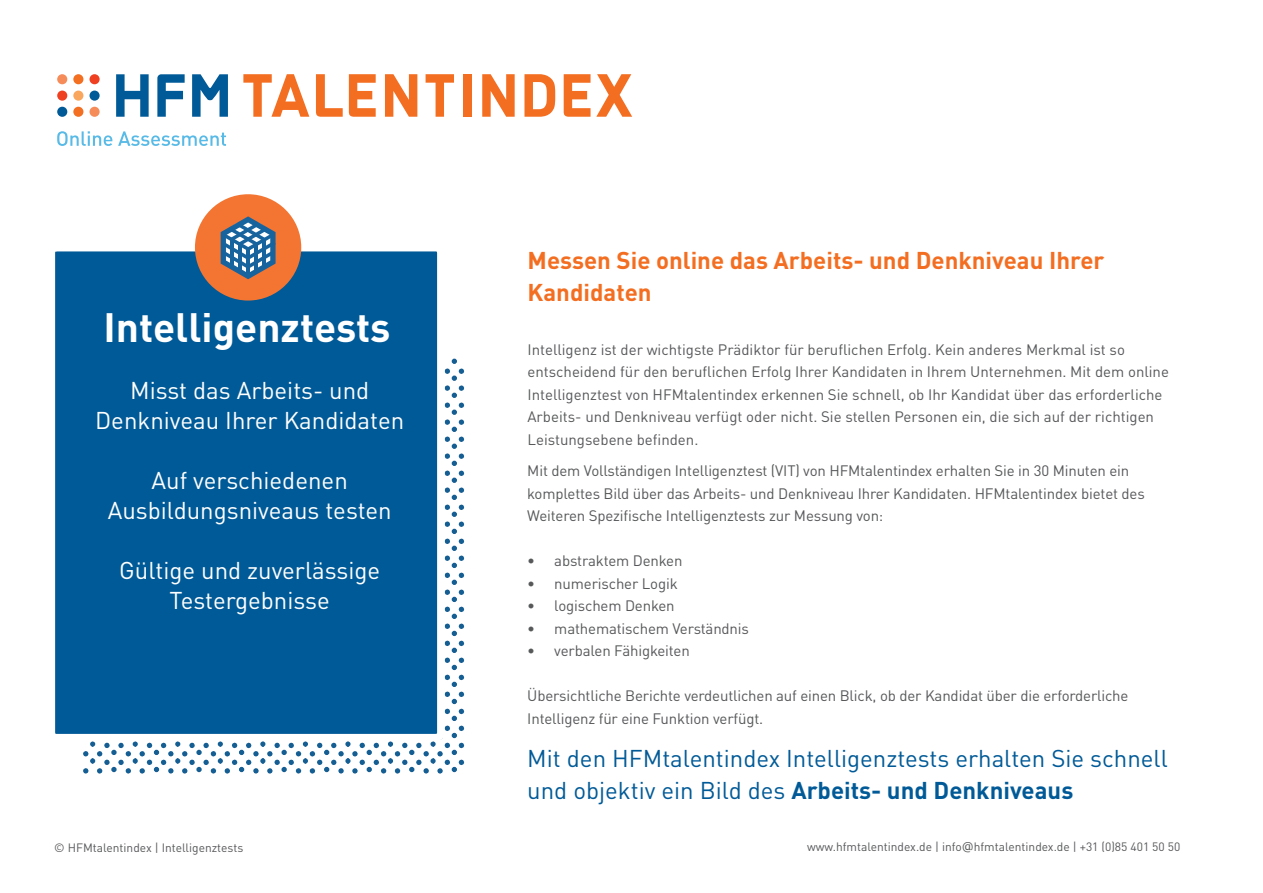
<style>
.page{position:relative;width:1263px;height:893px;background:#fff}
.page>*{position:absolute;margin:0;border:0;box-sizing:border-box;transform-origin:0 0}
.t1{font:700 40.5px "DINOT";color:#fff}
.t2{font:24px/30px "DINOT";color:#fff;text-align:center}
.t3{font:24px/31.5px "DINOT";color:#005a97}
.t4{font:700 24px/31.5px "DINOT";color:#f36e21}
.t5{font:15px/22.5px "DINOT";letter-spacing:-.01em;color:#57585a}
.t6{font:12px "DINOT";color:#57585a}
.s1{font-weight:700}
.s2{font-family:"Verdana"}
</style>
<div class="page">
<svg style="left:83px;top:358px;width:382px;height:416px"></svg>
<div style="left:55px;top:244px;width:390px;height:497px;background:#005a97"></div>
<svg style="left:57px;top:131px;width:169px;height:15px"></svg>
<div style="left:73px;top:91px;width:10px;height:10px;background:#f9a75e;border-radius:50%"></div>
<div style="left:57px;top:107px;width:10px;height:10px;background:#005a97;border-radius:50%"></div>
<div style="left:57px;top:74px;width:10px;height:10px;background:#f68c59;border-radius:50%"></div>
<div style="left:73px;top:74px;width:10px;height:10px;background:#f36f21;border-radius:50%"></div>
<div style="left:90px;top:74px;width:10px;height:10px;background:#ef4022;border-radius:50%"></div>
<div style="left:57px;top:91px;width:10px;height:10px;background:#ef4022;border-radius:50%"></div>
<div style="left:90px;top:91px;width:10px;height:10px;background:#005a97;border-radius:50%"></div>
<div style="left:73px;top:107px;width:10px;height:10px;background:#f36f21;border-radius:50%"></div>
<div style="left:90px;top:107px;width:10px;height:10px;background:#f68c59;border-radius:50%"></div>
<svg style="left:116px;top:74px;width:33px;height:43px"></svg>
<svg style="left:157px;top:74px;width:28px;height:43px"></svg>
<svg style="left:192px;top:74px;width:36px;height:43px"></svg>
<svg style="left:564px;top:74px;width:26px;height:43px"></svg>
<svg style="left:524px;top:74px;width:31px;height:43px"></svg>
<svg style="left:482px;top:74px;width:33px;height:43px"></svg>
<svg style="left:426px;top:74px;width:28px;height:43px"></svg>
<svg style="left:385px;top:74px;width:32px;height:43px"></svg>
<svg style="left:349px;top:74px;width:27px;height:43px"></svg>
<svg style="left:316px;top:74px;width:27px;height:43px"></svg>
<svg style="left:243px;top:74px;width:66px;height:43px"></svg>
<div style="left:463px;top:74px;width:9px;height:43px;background:#f36e21"></div>
<svg style="left:596px;top:74px;width:36px;height:43px"></svg>
<svg style="left:195px;top:194px;width:106px;height:107px;background:#b28470"></svg>
<h1 class="t1" style="left:103px;top:301px;width:288px">Intelligenztests</h1>
<h2 class="t2" style="left:95px;top:375px;width:311px">Misst das Arbeits- und<br>Denkniveau Ihrer Kandidaten</h2>
<h2 class="t2" style="left:108px;top:465px;width:286px">Auf verschiedenen<br>Ausbildungsniveaus testen</h2>
<h2 class="t2" style="left:119px;top:555px;width:262px">Gültige und zuverlässige<br>Testergebnisse</h2>
<h2 class="t4" style="left:527px;top:244px;width:578px">Messen Sie online das Arbeits- und Denkniveau Ihrer<br>Kandidaten</h2>
<p class="t5" style="left:527px;top:338px;width:643px">Intelligenz ist der wichtigste Prädiktor für beruflichen Erfolg. Kein anderes Merkmal ist so entscheidend für den beruflichen Erfolg Ihrer Kandidaten in Ihrem Unternehmen. Mit dem online Intelligenztest von HFMtalentindex erkennen Sie schnell, ob Ihr Kandidat über das erforderliche Arbeits- und Denkniveau verfügt oder nicht. Sie stellen Personen ein, die sich auf der richtigen Leistungsebene befinden.</p>
<p class="t5" style="left:527px;top:459px;width:619px">Mit dem Vollständigen Intelligenztest (VIT) von HFMtalentindex erhalten Sie in 30 Minuten ein komplettes Bild über das Arbeits- und Denkniveau Ihrer Kandidaten. HFMtalentindex bietet des<br>Weiteren Spezifische Intelligenztests zur Messung von:</p>
<p class="t5" style="left:527px;top:549px;width:157px">• abstraktem Denken</p>
<p class="t5" style="left:527px;top:572px;width:152px">• numerischer Logik</p>
<p class="t5" style="left:527px;top:594px;width:149px">• logischem Denken</p>
<p class="t5" style="left:527px;top:617px;width:223px">• mathematischem Verständnis</p>
<p class="t5" style="left:527px;top:639px;width:164px">• verbalen Fähigkeiten</p>
<p class="t5" style="left:527px;top:684px;width:603px">Übersichtliche Berichte verdeutlichen auf einen Blick, ob der Kandidat über die erforderliche<br>Intelligenz für eine Funktion verfügt.</p>
<h2 class="t3" style="left:527px;top:742px;width:642px">Mit den HFMtalentindex Intelligenztests erhalten Sie schnell und objektiv ein Bild des <span class="s1">Arbeits- und Denkniveaus</span></h2>
<p class="t6" style="left:54px;top:840px;width:191px">© HFMtalentindex | Intelligenztests</p>
<p class="t6" style="left:807px;top:839px;width:375px">www.hfmtalentindex.de | info<span class="s2">@</span>hfmtalentindex.de | +31 (0)85 401 50 50</p>
</div>
